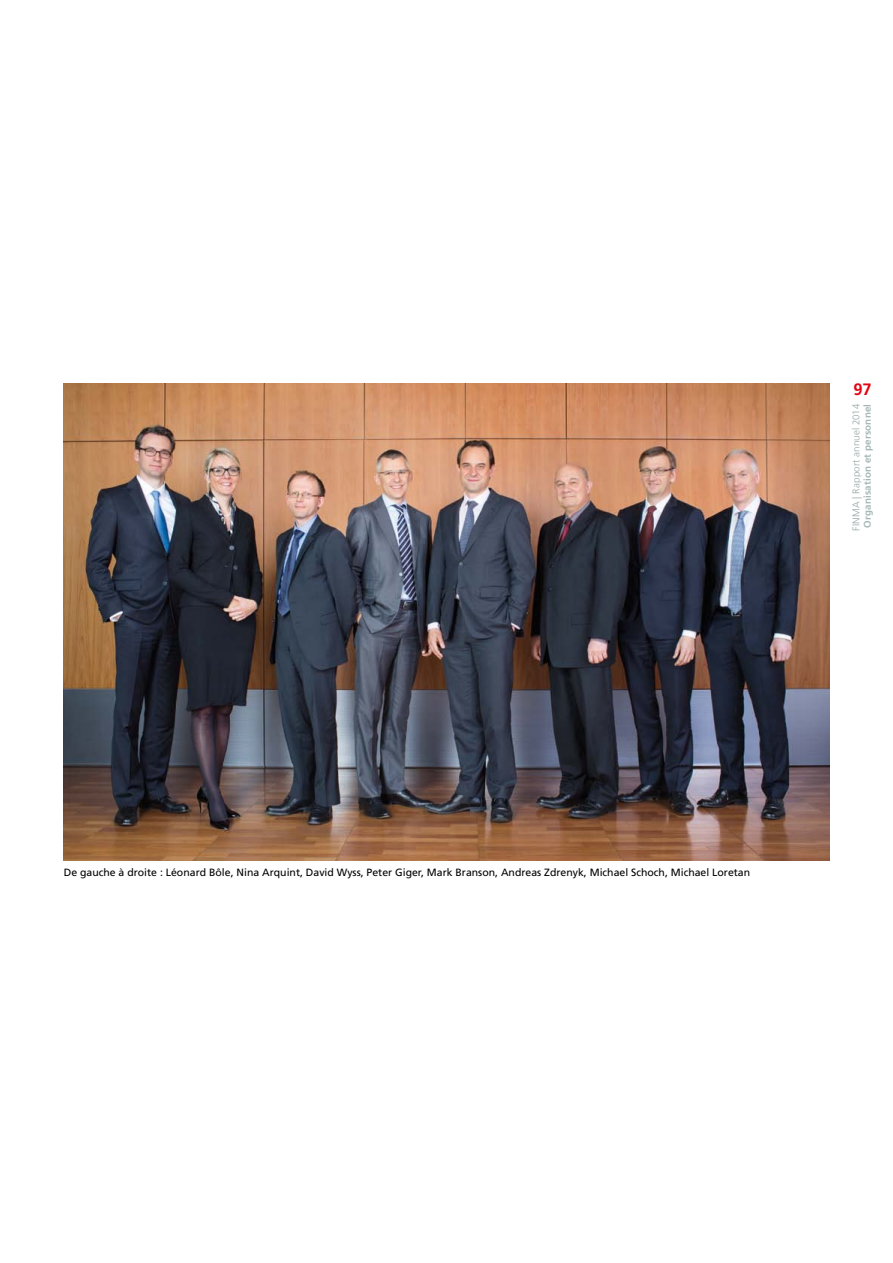
<style>
.page{position:relative;width:893px;height:1263px;background:#fff}
.page>*{position:absolute;margin:0;border:0;box-sizing:border-box;transform-origin:0 0}
.t1{font:700 16.5px "Frutiger LT Com";color:#e30613}
.t2{font:10.5px "Frutiger LT Com";color:#000}
.t3{font:300 9.75px "Frutiger LT Com";letter-spacing:.015em;color:#95a5a5}
.t4{font:700 9.75px "Frutiger LT Com";letter-spacing:.02em;color:#a6b7b7}
</style>
<div class="page">
<img style="left:64px;top:384px;width:765px;height:476px">
<h1 class="t1" style="left:853px;top:380px;width:20px">97</h1>
<p class="t3" style="left:851px;top:531px;width:128px;rotate:-90deg">FINMA | Rapport annuel 2014</p>
<p class="t4" style="left:862px;top:528px;width:125px;rotate:-90deg">Organisation et personnel</p>
<p class="t2" style="left:64px;top:867px;width:688px">De gauche à droite : Léonard Bôle, Nina Arquint, David Wyss, Peter Giger, Mark Branson, Andreas Zdrenyk, Michael Schoch, Michael Loretan</p>
</div>
